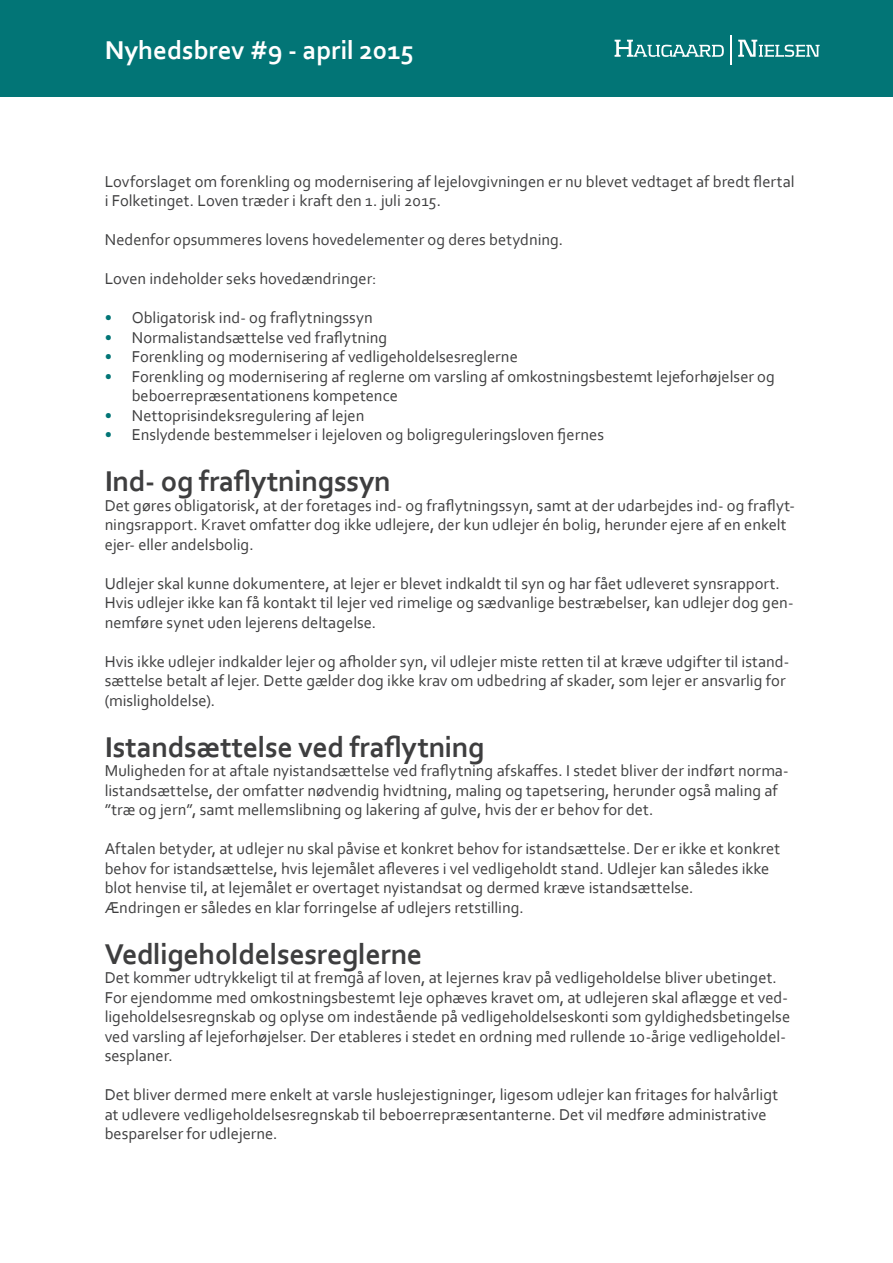
<style>
.page{position:relative;width:893px;height:1263px;background:#fff}
.page>*{position:absolute;margin:0;border:0;box-sizing:border-box;transform-origin:0 0}
.t1{font:700 30px "Corbel";letter-spacing:-.01em;color:#3e3e3f}
.t2{font:700 27px "Corbel";color:#fff}
.t3{font:16.5px/19.5px "Corbel";color:#3e3e3f}
.s1{color:#027576}
</style>
<div class="page">
<div style="left:0;top:0;width:893px;height:97px;background:#027576"></div>
<svg style="left:615px;top:40px;width:109px;height:17px"></svg>
<hr style="left:730px;top:36px;width:2px;height:29px;background:#fff">
<svg style="left:738px;top:40px;width:82px;height:17px"></svg>
<h2 class="t2" style="left:105px;top:33px;width:311px">Nyhedsbrev #9 - april 2015</h2>
<p class="t3" style="left:105px;top:171px;width:691px">Lovforslaget om forenkling og modernisering af lejelovgivningen er nu blevet vedtaget af bredt flertal i Folketinget. Loven træder i kraft den 1. juli 2015.</p>
<p class="t3" style="left:105px;top:229px;width:460px">Nedenfor opsummeres lovens hovedelementer og deres betydning.</p>
<p class="t3" style="left:105px;top:268px;width:273px">Loven indeholder seks hovedændringer:</p>
<p class="t3" style="left:105px;top:307px;width:270px"><span class="s1">•</span> Obligatorisk ind- og fraflytningssyn</p>
<p class="t3" style="left:105px;top:327px;width:284px"><span class="s1">•</span> Normalistandsættelse ved fraflytning</p>
<p class="t3" style="left:105px;top:346px;width:415px"><span class="s1">•</span> Forenkling og modernisering af vedligeholdelsesreglerne</p>
<p class="t3" style="left:132px;top:366px;width:645px;text-indent:-27px"><span class="s1">•</span> Forenkling og modernisering af reglerne om varsling af omkostningsbestemt lejeforhøjelser og beboerrepræsentationens kompetence</p>
<p class="t3" style="left:105px;top:405px;width:261px"><span class="s1">•</span> Nettoprisindeksregulering af lejen</p>
<p class="t3" style="left:105px;top:425px;width:501px"><span class="s1">•</span> Enslydende bestemmelser i lejeloven og boligreguleringsloven fjernes</p>
<h1 class="t1" style="left:105px;top:463px;width:288px">Ind- og fraflytningssyn</h1>
<p class="t3" style="left:105px;top:495px;width:692px">Det gøres obligatorisk, at der foretages ind- og fraflytningssyn, samt at der udarbejdes ind- og fraflyt&shy;ningsrapport. Kravet omfatter dog ikke udlejere, der kun udlejer én bolig, herunder ejere af en enkelt ejer- eller andelsbolig.</p>
<p class="t3" style="left:105px;top:573px;width:690px">Udlejer skal kunne dokumentere, at lejer er blevet indkaldt til syn og har fået udleveret synsrapport.<br>Hvis udlejer ikke kan få kontakt til lejer ved rimelige og sædvanlige bestræbelser, kan udlejer dog gen&shy;nemføre synet uden lejerens deltagelse.</p>
<p class="t3" style="left:105px;top:651px;width:686px">Hvis ikke udlejer indkalder lejer og afholder syn, vil udlejer miste retten til at kræve udgifter til istand&shy;sættelse betalt af lejer. Dette gælder dog ikke krav om udbedring af skader, som lejer er ansvarlig for (misligholdelse).</p>
<h1 class="t1" style="left:105px;top:728px;width:382px">Istandsættelse ved fraflytning</h1>
<p class="t3" style="left:105px;top:760px;width:685px">Muligheden for at aftale nyistandsættelse ved fraflytning afskaffes. I stedet bliver der indført norma&shy;listandsættelse, der omfatter nødvendig hvidtning, maling og tapetsering, herunder også maling af ”træ og jern”, samt mellemslibning og lakering af gulve, hvis der er behov for det.</p>
<p class="t3" style="left:105px;top:838px;width:677px">Aftalen betyder, at udlejer nu skal påvise et konkret behov for istandsættelse. Der er ikke et konkret behov for istandsættelse, hvis lejemålet afleveres i vel vedligeholdt stand. Udlejer kan således ikke blot henvise til, at lejemålet er overtaget nyistandsat og dermed kræve istandsættelse.<br>Ændringen er således en klar forringelse af udlejers retstilling.</p>
<h1 class="t1" style="left:105px;top:935px;width:319px">Vedligeholdelsesreglerne</h1>
<p class="t3" style="left:105px;top:967px;width:687px">Det kommer udtrykkeligt til at fremgå af loven, at lejernes krav på vedligeholdelse bliver ubetinget.<br>For ejendomme med omkostningsbestemt leje ophæves kravet om, at udlejeren skal aflægge et ved&shy;ligeholdelsesregnskab og oplyse om indestående på vedligeholdelseskonti som gyldighedsbetingelse ved varsling af lejeforhøjelser. Der etableres i stedet en ordning med rullende 10-årige vedligeholdel&shy;sesplaner.</p>
<p class="t3" style="left:105px;top:1084px;width:675px">Det bliver dermed mere enkelt at varsle huslejestigninger, ligesom udlejer kan fritages for halvårligt at udlevere vedligeholdelsesregnskab til beboerrepræsentanterne. Det vil medføre administrative besparelser for udlejerne.</p>
</div>
